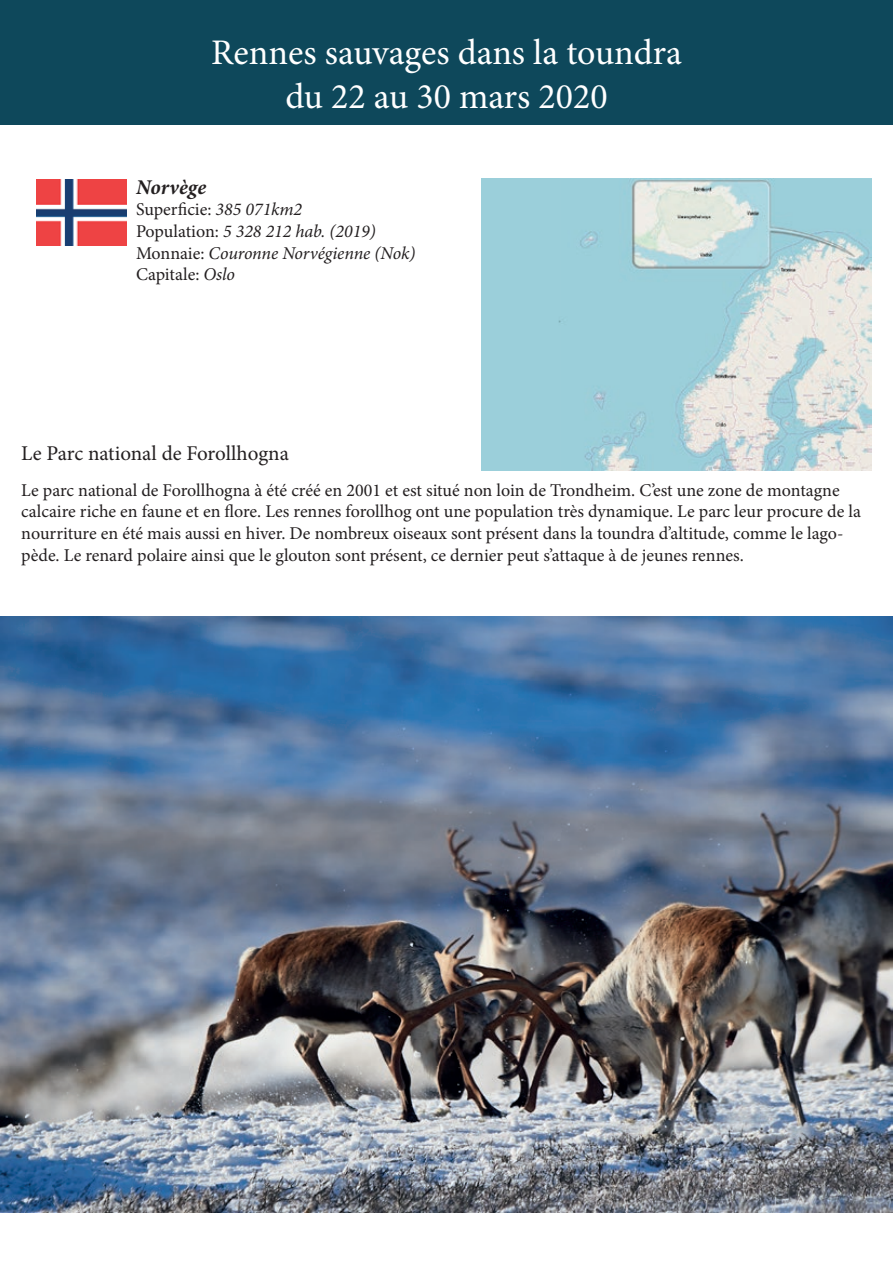
<style>
.page{position:relative;width:893px;height:1263px;background:#fff}
.page>*{position:absolute;margin:0;border:0;box-sizing:border-box;transform-origin:0 0}
.t1{font:36px/43.2px "Minion Pro";color:#fff;text-align:center}
.t2{font:21px "Minion Pro";letter-spacing:-.005em;color:#231f20}
.t3{font:italic 700 21px "Minion Pro";color:#231f20}
.t4{font:18px/21.6px "Minion Pro";color:#231f20}
.t5{font:italic 18px/21.6px "Minion Pro";letter-spacing:-.005em;color:#231f20}
.s1{font-style:normal}
</style>
<div class="page">
<div style="left:0;top:0;width:893px;height:124px;background:#0e485b"></div>
<img style="left:482px;top:179px;width:390px;height:292px">
<img style="left:36px;top:180px;width:91px;height:66px">
<img style="left:0;top:617px;width:893px;height:595px">
<h1 class="t1" style="left:211px;top:32px;width:472px">Rennes sauvages dans la toundra du 22 au 30 mars 2020</h1>
<p class="t3" style="left:136px;top:172px;width:72px">Norvège</p>
<p class="t5" style="left:136px;top:199px;width:281px"><span class="s1">Superficie:</span> 385 071km2<br><span class="s1">Population:</span> 5 328 212 hab. (2019)<br><span class="s1">Monnaie:</span> Couronne Norvégienne (Nok)<br><span class="s1">Capitale:</span> Oslo</p>
<p class="t2" style="left:21px;top:439px;width:269px">Le Parc national de Forollhogna</p>
<p class="t4" style="left:21px;top:479px;width:841px">Le parc national de Forollhogna à été créé en 2001 et est situé non loin de Trondheim. C’est une zone de montagne calcaire riche en faune et en flore. Les rennes forollhog ont une population très dynamique. Le parc leur procure de la nourriture en été mais aussi en hiver. De nombreux oiseaux sont présent dans la toundra d’altitude, comme le lago&shy;pède. Le renard polaire ainsi que le glouton sont présent, ce dernier peut s’attaque à de jeunes rennes.</p>
</div>
